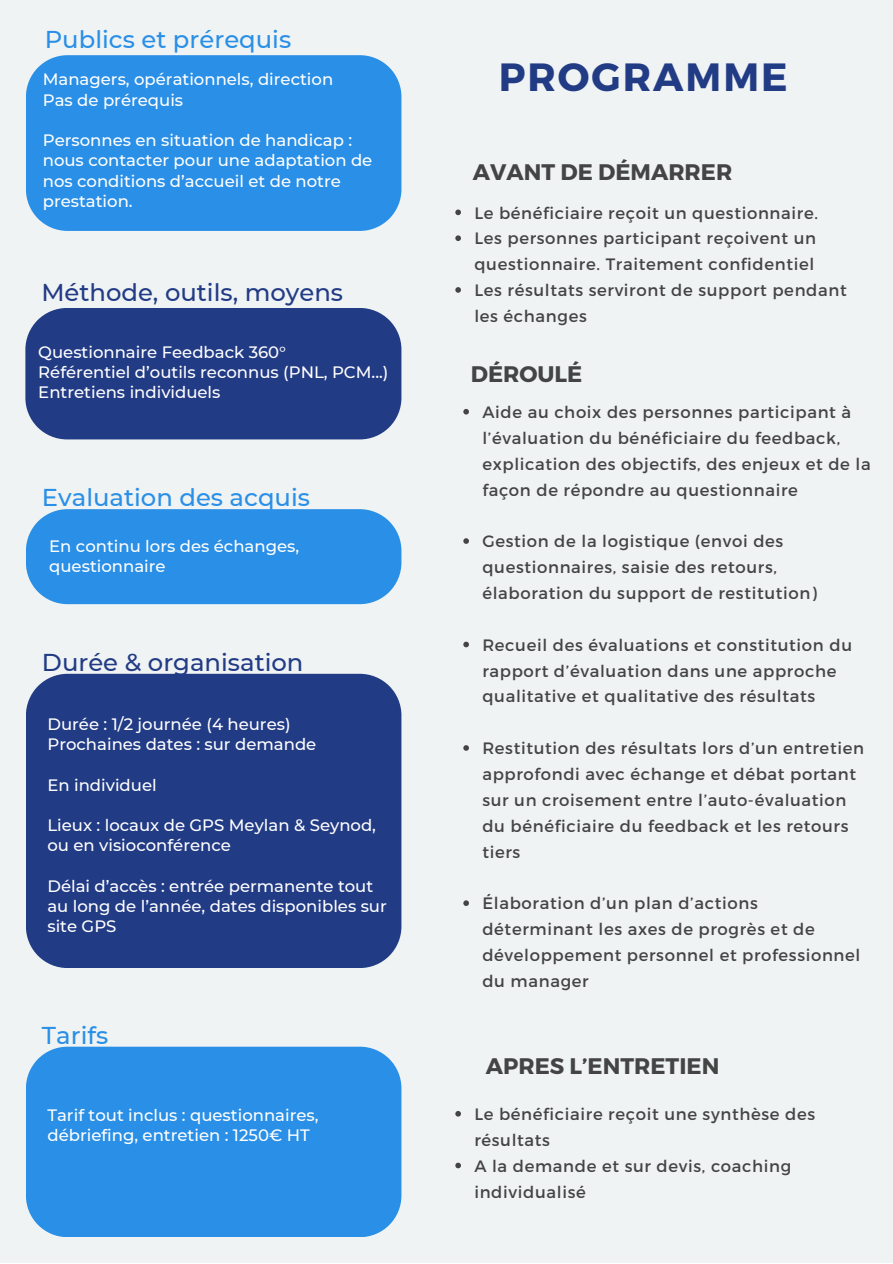
<style>
.page{position:relative;width:893px;height:1264px;background:#fff}
.page>*{position:absolute;margin:0;border:0;box-sizing:border-box;transform-origin:0 0}
.t1{font:700 39.3px "Montserrat";letter-spacing:.05em;color:#223b85}
.t2{font:500 24.3px "Montserrat";color:#2a8fe6}
.t3{font:500 24.3px "Montserrat";color:#223b85}
.t4{font:700 22.5px "Montserrat";color:#444}
.t5{font:16.5px/25.8px "Montserrat";letter-spacing:.04em;color:#444}
.t6{font:500 16.5px/20.2px "Montserrat";color:#fff}
</style>
<div class="page">
<div style="left:0;top:0;width:892px;height:1262px;background:#eff3f4"></div>
<div style="left:26px;top:1046px;width:375px;height:191px;background:#2a8fe6"></div>
<div style="left:26px;top:55px;width:375px;height:176px;background:#2a8fe6"></div>
<div style="left:25px;top:308px;width:376px;height:131px;background:#223b85"></div>
<svg style="left:463px;top:409px;width:6px;height:5px"></svg>
<svg style="left:463px;top:538px;width:6px;height:6px"></svg>
<svg style="left:463px;top:641px;width:6px;height:6px"></svg>
<svg style="left:463px;top:745px;width:6px;height:5px"></svg>
<svg style="left:463px;top:900px;width:6px;height:6px"></svg>
<div style="left:26px;top:673px;width:375px;height:295px;background:#223b85"></div>
<div style="left:26px;top:509px;width:375px;height:95px;background:#2a8fe6"></div>
<svg style="left:455px;top:209px;width:6px;height:6px"></svg>
<svg style="left:455px;top:235px;width:6px;height:6px"></svg>
<svg style="left:455px;top:287px;width:6px;height:6px"></svg>
<svg style="left:455px;top:1111px;width:6px;height:5px"></svg>
<svg style="left:455px;top:1162px;width:6px;height:6px"></svg>
<p class="t2" style="left:45px;top:25px;width:248px">Publics et prérequis</p>
<p class="t6" style="left:43px;top:69px;width:292px">Managers, opérationnels, direction</p>
<p class="t6" style="left:43px;top:89px;width:142px">Pas de prérequis</p>
<p class="t6" style="left:43px;top:130px;width:331px">Personnes en situation de handicap : nous contacter pour une adaptation de nos conditions d’accueil et de notre prestation.</p>
<p class="t3" style="left:41px;top:277px;width:303px">Méthode, outils, moyens</p>
<p class="t6" style="left:38px;top:341px;width:249px">Questionnaire Feedback 360°</p>
<p class="t6" style="left:38px;top:362px;width:351px">Référentiel d’outils reconnus (PNL, PCM...)</p>
<p class="t6" style="left:38px;top:382px;width:184px">Entretiens individuels</p>
<p class="t2" style="left:42px;top:482px;width:269px">Evaluation des acquis</p>
<p class="t6" style="left:49px;top:536px;width:251px">En continu lors des échanges, questionnaire</p>
<p class="t3" style="left:42px;top:647px;width:263px">Durée &amp; organisation</p>
<p class="t6" style="left:47px;top:713px;width:245px">Durée : 1/2 journée (4 heures)</p>
<p class="t6" style="left:47px;top:734px;width:270px">Prochaines dates : sur demande</p>
<p class="t6" style="left:47px;top:774px;width:111px">En individuel</p>
<p class="t6" style="left:47px;top:815px;width:330px">Lieux : locaux de GPS Meylan &amp; Seynod, ou en visioconférence</p>
<p class="t6" style="left:47px;top:875px;width:341px">Délai d’accès : entrée permanente tout au long de l’année, dates disponibles sur site GPS</p>
<p class="t2" style="left:42px;top:1020px;width:68px">Tarifs</p>
<p class="t6" style="left:47px;top:1104px;width:272px">Tarif tout inclus : questionnaires, débriefing, entretien : 1250€ HT</p>
<p class="t1" style="left:498px;top:51px;width:290px">PROGRAMME</p>
<p class="t4" style="left:473px;top:158px;width:261px">AVANT DE DÉMARRER</p>
<p class="t5" style="left:474px;top:199px;width:345px">Le bénéficiaire reçoit un questionnaire.</p>
<p class="t5" style="left:474px;top:225px;width:343px">Les personnes participant reçoivent un questionnaire. Traitement confidentiel</p>
<p class="t5" style="left:474px;top:276px;width:374px">Les résultats serviront de support pendant les échanges</p>
<p class="t4" style="left:470px;top:359px;width:113px">DÉROULÉ</p>
<p class="t5" style="left:482px;top:398px;width:390px">Aide au choix des personnes participant à l’évaluation du bénéficiaire du feedback, explication des objectifs, des enjeux et de la façon de répondre au questionnaire</p>
<p class="t5" style="left:482px;top:527px;width:336px">Gestion de la logistique (envoi des questionnaires, saisie des retours, élaboration du support de restitution)</p>
<p class="t5" style="left:482px;top:631px;width:371px">Recueil des évaluations et constitution du rapport d’évaluation dans une approche qualitative et qualitative des résultats</p>
<p class="t5" style="left:482px;top:734px;width:383px">Restitution des résultats lors d’un entretien approfondi avec échange et débat portant sur un croisement entre l’auto-évaluation du bénéficiaire du feedback et les retours tiers</p>
<p class="t5" style="left:482px;top:889px;width:379px">Élaboration d’un plan d’actions déterminant les axes de progrès et de développement personnel et professionnel du manager</p>
<p class="t4" style="left:486px;top:1051px;width:235px">APRES L’ENTRETIEN</p>
<p class="t5" style="left:474px;top:1100px;width:342px">Le bénéficiaire reçoit une synthèse des résultats</p>
<p class="t5" style="left:474px;top:1152px;width:318px">A la demande et sur devis, coaching individualisé</p>
</div>
